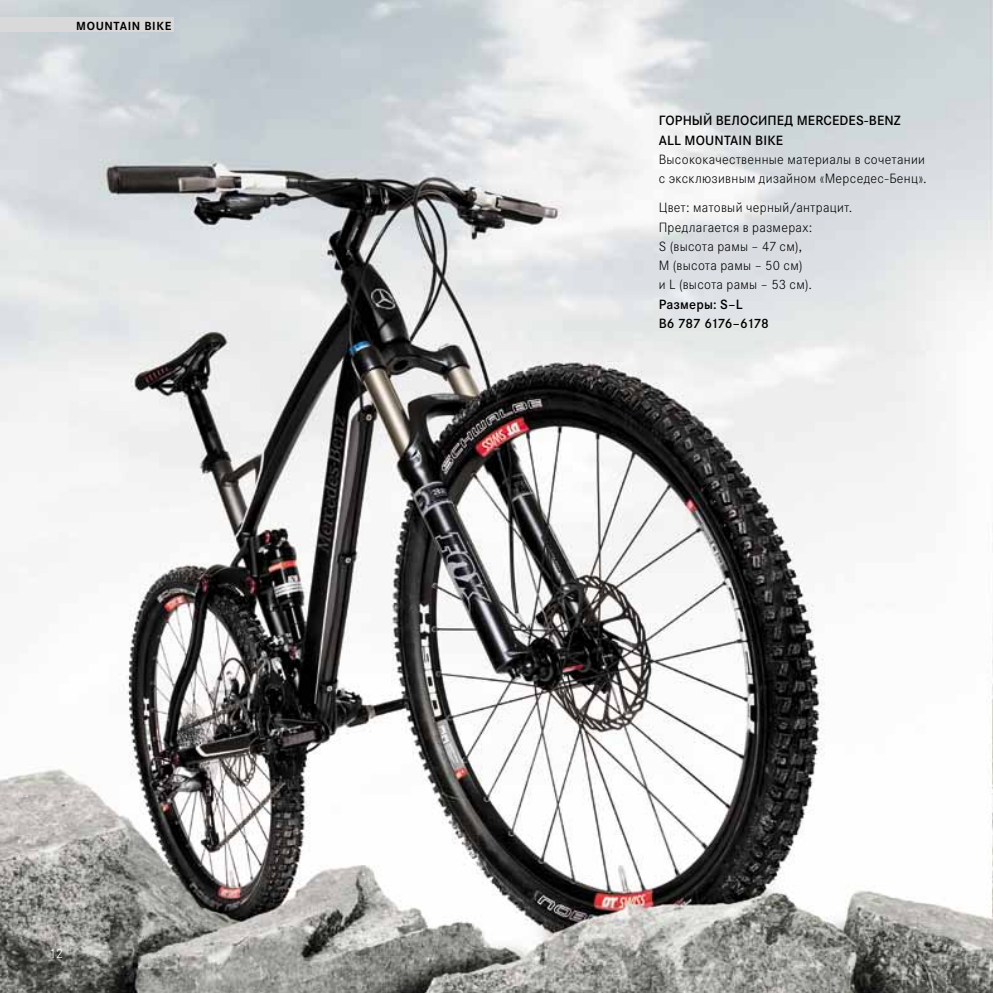
<style>
.page{position:relative;width:993px;height:993px;background:#fff}
.page>*{position:absolute;margin:0;border:0;box-sizing:border-box;transform-origin:0 0}
.t1{font:300 14px/19.2px "Corporate S";letter-spacing:.025em;color:#000}
.t2{font:600 14px/19.2px "Corporate S";letter-spacing:.01em;color:#000}
.t3{font:600 14px/19.2px "Corporate S";letter-spacing:-.015em;color:#000}
.t4{font:300 14px "Corporate S";color:#fff}
.t5{font:700 12.25px "Corporate S";color:#000}
</style>
<div class="page">
<img style="left:0;top:0;width:992px;height:992px">
<div style="left:0;top:17px;width:174px;height:15px;background:#d9d9d9"></div>
<p class="t5" style="left:76px;top:16px;width:19px">MOUNTAIN</p>
<p class="t5" style="left:144px;top:16px;width:8px">BIKE</p>
<p class="t4" style="left:50px;top:943px;width:15px">12</p>
<p class="t2" style="left:658px;top:110px;width:243px">ГОРНЫЙ ВЕЛОСИПЕД MERCEDES-BENZ<br>ALL MOUNTAIN BIKE</p>
<p class="t1" style="left:658px;top:149px;width:269px">Высококачественные материалы в сочетании с эксклюзивным дизайном «Мерседес-Бенц».</p>
<p class="t1" style="left:658px;top:197px;width:195px">Цвет: матовый черный/антрацит.<br>Предлагается в размерах:<br>S (высота рамы – 47 см),<br>M (высота рамы – 50 см)<br>и L (высота рамы – 53 см).</p>
<p class="t3" style="left:658px;top:293px;width:112px">Размеры: S–L<br>B6 787 6176–6178</p>
</div>
